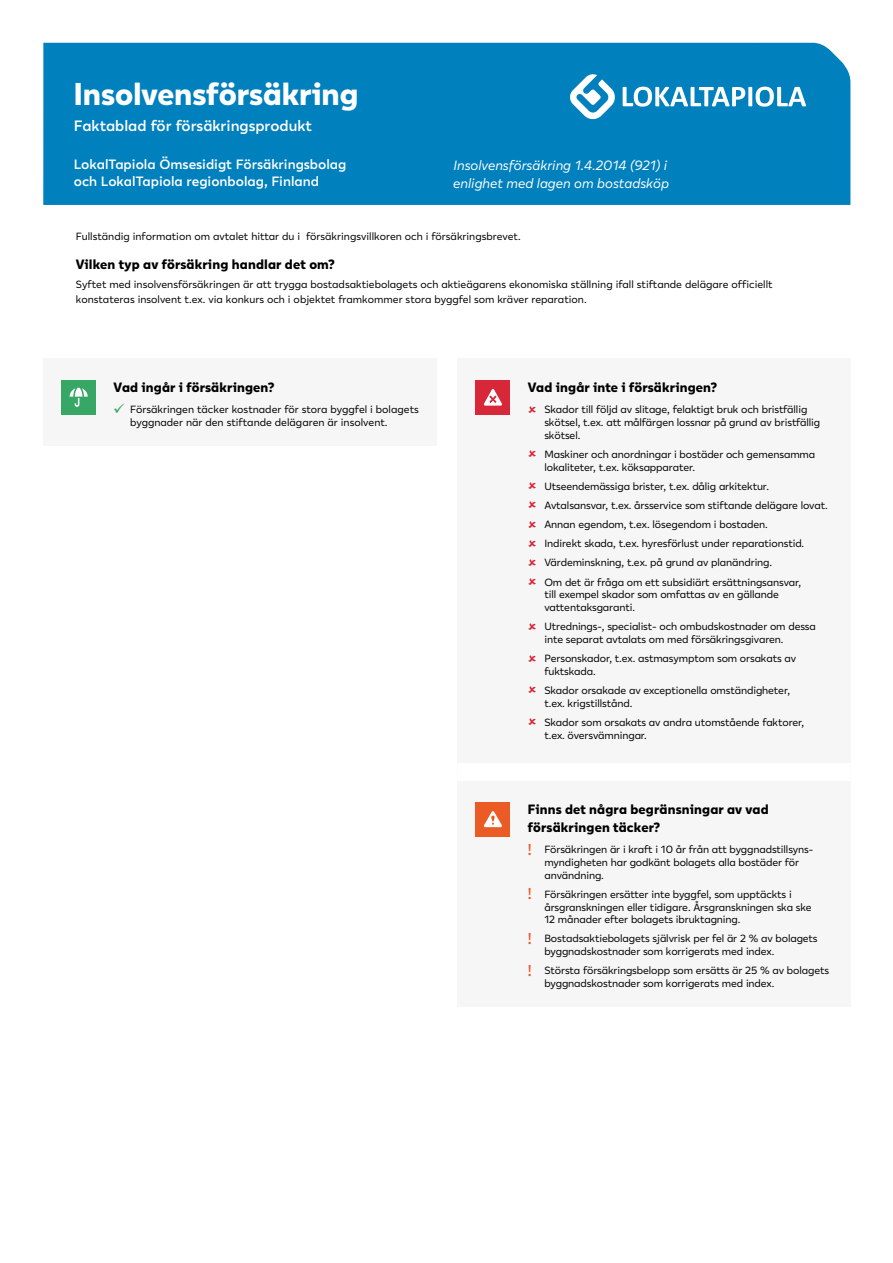
<style>
.page{position:relative;width:893px;height:1263px;background:#fff}
.page>*{position:absolute;margin:0;border:0;box-sizing:border-box;transform-origin:0 0}
.Vakuutus_otsikko{font:800 31.5px "Lahi Tapiola Sans";color:#fff}
.Vakuutus_tiedot{font:600 15px "Lahi Tapiola Sans";color:#fff}
.Alaotsikko{font:800 13.5px/18px "Lahi Tapiola Sans";letter-spacing:.01em;color:#000}
.Vakuutusyhtiot{font:600 13.5px/16.5px "Lahi Tapiola Sans";color:#fff}
.Laajuus{font:italic 13.5px/18px "Lahi Tapiola Sans";color:#fff}
.Alku_Alaotsikko{font:800 13.5px "Lahi Tapiola Sans";letter-spacing:.01em;color:#000}
.Alku_Leipis{font:10.5px/12.8px "Lahi Tapiola Sans";letter-spacing:-.01em;color:#000}
.s1{color:#36a765}
.s2{font-weight:600;font-size:15px;color:#eb5b25}
</style>
<div class="page">
<div style="left:43px;top:43px;width:807px;height:162px;background:#0080bd"></div>
<svg style="left:623px;top:87px;width:183px;height:20px"></svg>
<svg style="left:569px;top:73px;width:47px;height:47px"></svg>
<div style="left:43px;top:358px;width:393px;height:87px;background:#f6f6f6"></div>
<div style="left:62px;top:380px;width:34px;height:34px;background:#36a765"></div>
<svg style="left:70px;top:388px;width:18px;height:19px"></svg>
<div style="left:457px;top:358px;width:393px;height:648px;background:#f6f6f6"></div>
<div style="left:457px;top:763px;width:394px;height:18px;background:#fff"></div>
<div style="left:476px;top:380px;width:34px;height:34px;background:#d72738"></div>
<svg style="left:484px;top:389px;width:18px;height:17px"></svg>
<div style="left:476px;top:802px;width:34px;height:34px;background:#eb5b25"></div>
<svg style="left:484px;top:811px;width:18px;height:16px"></svg>
<h1 class="Vakuutus_otsikko" style="left:74px;top:68px;width:286px">Insolvensförsäkring</h1>
<p class="Vakuutus_tiedot" style="left:74px;top:115px;width:240px">Faktablad för försäkringsprodukt</p>
<p class="Vakuutusyhtiot" style="left:74px;top:155px;width:274px">LokalTapiola Ömsesidigt Försäkringsbolag och LokalTapiola regionbolag, Finland</p>
<p class="Laajuus" style="left:453px;top:155px;width:217px">Insolvensförsäkring 1.4.2014 (921) i enlighet med lagen om bostadsköp</p>
<p class="Alku_Leipis" style="left:76px;top:230px;width:446px">Fullständig information om avtalet hittar du i försäkringsvillkoren och i försäkringsbrevet.</p>
<h2 class="Alku_Alaotsikko" style="left:76px;top:253px;width:260px">Vilken typ av försäkring handlar det om?</h2>
<p class="Alku_Leipis" style="left:76px;top:277px;width:698px;line-height:15px">Syftet med insolvensförsäkringen är att trygga bostadsaktiebolagets och aktieägarens ekonomiska ställning ifall stiftande delägare officiellt konstateras insolvent t.ex. via konkurs och i objektet framkommer stora byggfel som kräver reparation.</p>
<h2 class="Alaotsikko" style="left:114px;top:377px;width:163px">Vad ingår i försäkringen?</h2>
<p class="Alku_Leipis" style="left:130px;top:403px;width:290px;text-indent:-17px"><span class="s1">✓</span> Försäkringen täcker kostnader för stora byggfel i bolagets byggnader när den stiftande delägaren är insolvent.</p>
<h2 class="Alaotsikko" style="left:528px;top:377px;width:191px">Vad ingår inte i försäkringen?</h2>
<p class="Alku_Leipis" style="left:544px;top:403px;width:277px">Skador till följd av slitage, felaktigt bruk och bristfällig skötsel, t.ex. att målfärgen lossnar på grund av bristfällig skötsel.</p>
<p class="Alku_Leipis" style="left:544px;top:447px;width:272px">Maskiner och anordningar i bostäder och gemensamma lokaliteter, t.ex. köksapparater.</p>
<p class="Alku_Leipis" style="left:544px;top:479px;width:226px">Utseendemässiga brister, t.ex. dålig arkitektur.</p>
<p class="Alku_Leipis" style="left:544px;top:498px;width:285px">Avtalsansvar, t.ex. årsservice som stiftande delägare lovat.</p>
<p class="Alku_Leipis" style="left:544px;top:517px;width:225px">Annan egendom, t.ex. lösegendom i bostaden.</p>
<p class="Alku_Leipis" style="left:544px;top:536px;width:261px">Indirekt skada, t.ex. hyresförlust under reparationstid.</p>
<p class="Alku_Leipis" style="left:544px;top:556px;width:229px">Värdeminskning, t.ex. på grund av planändring.</p>
<p class="Alku_Leipis" style="left:544px;top:575px;width:258px">Om det är fråga om ett subsidiärt ersättningsansvar, till exempel skador som omfattas av en gällande vattentaksgaranti.</p>
<p class="Alku_Leipis" style="left:544px;top:619px;width:273px">Utrednings-, specialist- och ombudskostnader om dessa inte separat avtalats om med försäkringsgivaren.</p>
<p class="Alku_Leipis" style="left:544px;top:651px;width:253px">Personskador, t.ex. astmasymptom som orsakats av fuktskada.</p>
<p class="Alku_Leipis" style="left:544px;top:683px;width:247px">Skador orsakade av exceptionella omständigheter, t.ex. krigstillstånd.</p>
<p class="Alku_Leipis" style="left:544px;top:715px;width:261px">Skador som orsakats av andra utomstående faktorer, t.ex. översvämningar.</p>
<h2 class="Alaotsikko" style="left:528px;top:799px;width:242px">Finns det några begränsningar av vad försäkringen täcker?</h2>
<p class="Alku_Leipis" style="left:544px;top:842px;width:270px;text-indent:-17px"><span class="s2">!</span> Försäkringen är i kraft i 10 år från att byggnadstillsyns&shy;myndigheten har godkänt bolagets alla bostäder för användning.</p>
<p class="Alku_Leipis" style="left:544px;top:887px;width:269px;text-indent:-17px"><span class="s2">!</span> Försäkringen ersätter inte byggfel, som upptäckts i årsgranskningen eller tidigare. Årsgranskningen ska ske<br>12 månader efter bolagets ibruktagning.</p>
<p class="Alku_Leipis" style="left:544px;top:932px;width:275px;text-indent:-17px"><span class="s2">!</span> Bostadsaktiebolagets självrisk per fel är 2 % av bolagets byggnadskostnader som korrigerats med index.</p>
<p class="Alku_Leipis" style="left:544px;top:964px;width:286px;text-indent:-17px"><span class="s2">!</span> Största försäkringsbelopp som ersätts är 25 % av bolagets byggnadskostnader som korrigerats med index.</p>
</div>
